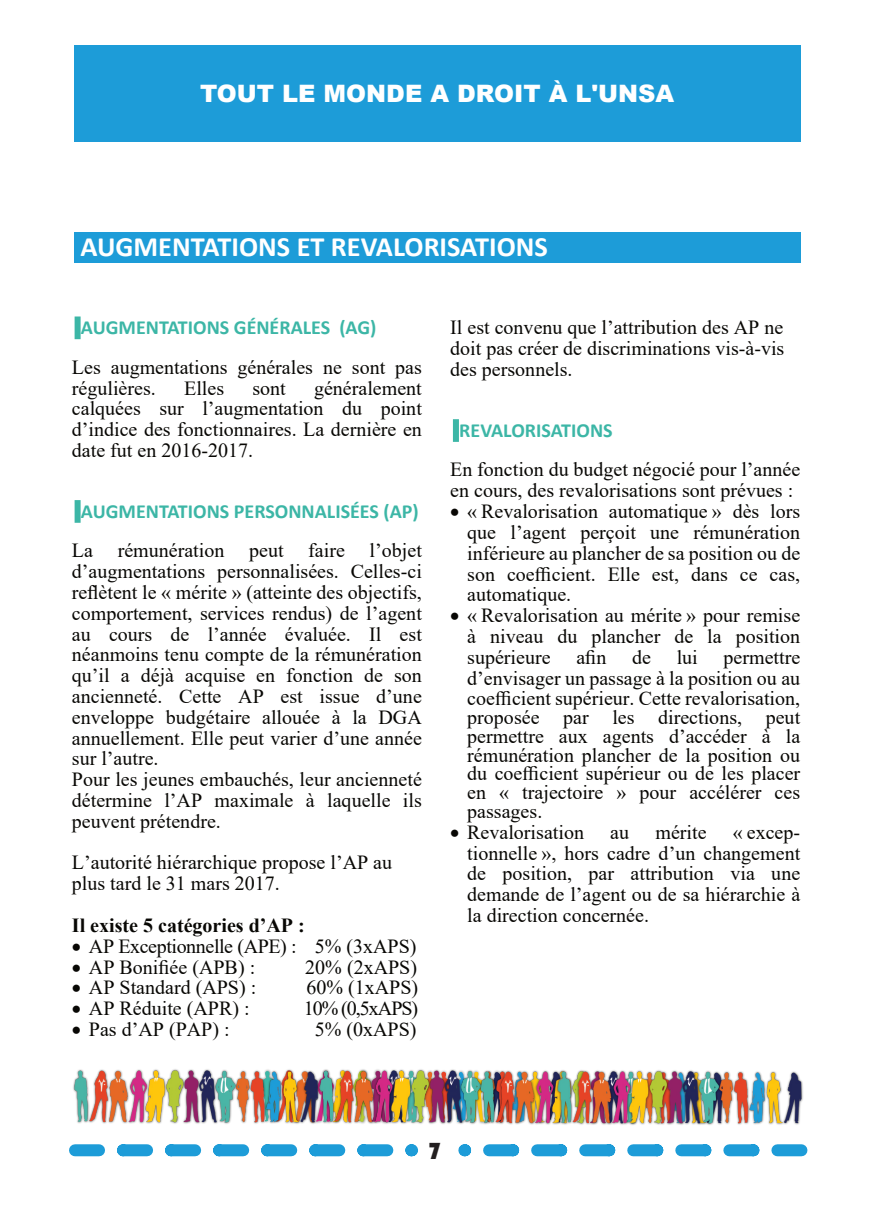
<style>
.page{position:relative;width:874px;height:1225px;background:#fff}
.page>*{position:absolute;margin:0;border:0;box-sizing:border-box;transform-origin:0 0}
.t1{font:700 28px "Calibri";color:#fff}
.t2{font:900 24px "Arial";color:#fff}
.t3{font:24px "Bauhaus 93";color:#231f20}
.t4{font:20px/20.8px "Times New Roman";color:#080704;text-align:justify}
.t5{font:700 20px "Calibri";color:#3cb6a6}
.t6{font:20px/20.8px "Times New Roman";letter-spacing:-.02em;color:#080704}
.t7{font:700 20px "Times New Roman";color:#080704}
</style>
<div class="page">
<div style="left:74px;top:45px;width:725px;height:97px;background:#1d9cd8"></div>
<svg style="left:75px;top:1144px;width:337px;height:12px"></svg>
<svg style="left:464px;top:1144px;width:337px;height:12px"></svg>
<div style="left:75px;top:232px;width:725px;height:30px;background:#1d9cd8"></div>
<div style="left:75px;top:316px;width:6px;height:23px;background:#3cb6a6"></div>
<div style="left:75px;top:500px;width:6px;height:23px;background:#3cb6a6"></div>
<div style="left:452px;top:419px;width:6px;height:23px;background:#3cb6a6"></div>
<img style="left:73px;top:1069px;width:730px;height:56px">
<p class="t2" style="left:200px;top:85px;width:475px">TOUT LE MONDE A DROIT À L'UNSA</p>
<h1 class="t1" style="left:80px;top:234px;width:469px">AUGMENTATIONS ET REVALORISATIONS</h1>
<p class="t5" style="left:81px;top:319px;width:297px">AUGMENTATIONS GÉNÉRALES (AG)</p>
<p class="t4" style="left:72px;top:358px;width:351px">Les augmentations générales ne sont pas régulières.</p>
<p class="t4" style="left:72px;top:379px;width:351px;text-indent:242px">généralement calquées sur l’augmentation du point d’indice des fonctionnaires. La dernière en date fut en 2016-2017.</p>
<p class="t4" style="left:184px;top:379px;width:41px">Elles</p>
<p class="t4" style="left:252px;top:379px;width:35px">sont</p>
<p class="t5" style="left:81px;top:503px;width:339px">AUGMENTATIONS PERSONNALISÉES (AP)</p>
<p class="t4" style="left:72px;top:542px;width:351px;text-align:left">La rémunération peut faire l’objet d’augmentations personnalisées. Celles-ci reflètent le « mérite » (atteinte des objectifs, comportement, services rendus) de l’agent au cours de l’année évaluée. Il est néanmoins tenu compte de la rémunération qu’il a déjà acquise en fonction de son ancienneté. Cette AP est issue d’une enveloppe budgétaire allouée à la DGA annuellement. Elle peut varier d’une année sur l’autre.<br>Pour les jeunes embauchés, leur ancienneté détermine l’AP maximale à laquelle ils peuvent prétendre.</p>
<p class="t4" style="left:72px;top:854px;width:321px">L’autorité hiérarchique propose l’AP au plus tard le 31 mars 2017.</p>
<p class="t7" style="left:72px;top:918px;width:234px">Il existe 5 catégories d’AP :</p>
<p class="t6" style="left:89px;top:937px;width:329px">AP Exceptionnelle (APE) : 5% (3xAPS)<br>AP Bonifiée (APB) :</p>
<p class="t4" style="left:305px;top:958px;width:113px">20% (2xAPS)</p>
<p class="t4" style="left:89px;top:979px;width:169px">AP Standard (APS) :</p>
<p class="t4" style="left:306px;top:979px;width:113px">60% (1xAPS)</p>
<p class="t4" style="left:89px;top:1000px;width:162px">AP Réduite (APR) :</p>
<p class="t4" style="left:303px;top:1000px;width:116px">10% (0,5xAPS)</p>
<p class="t4" style="left:89px;top:1020px;width:142px">Pas d’AP (PAP) :</p>
<p class="t4" style="left:314px;top:1020px;width:103px">5% (0xAPS)</p>
<p class="t4" style="left:450px;top:319px;width:335px">Il est convenu que l’attribution des AP ne doit pas créer de discriminations vis-à-vis des personnels.</p>
<p class="t5" style="left:459px;top:422px;width:155px">REVALORISATIONS</p>
<p class="t4" style="left:450px;top:461px;width:351px">En fonction du budget négocié pour l’année</p>
<p class="t4" style="left:450px;top:482px;width:344px">en cours, des revalorisations sont prévues :</p>
<p class="t4" style="left:467px;top:503px;width:334px">« Revalorisation automatique » dès lors</p>
<p class="t4" style="left:467px;top:524px;width:334px">que l’agent perçoit une rémunération</p>
<p class="t4" style="left:467px;top:544px;width:334px">inférieure au plancher de sa position ou de</p>
<p class="t4" style="left:467px;top:565px;width:334px">son coefficient. Elle est, dans ce cas,</p>
<p class="t4" style="left:467px;top:586px;width:105px">automatique.</p>
<p class="t4" style="left:467px;top:607px;width:334px">« Revalorisation au mérite » pour remise</p>
<p class="t4" style="left:467px;top:628px;width:334px">à niveau du plancher de la position</p>
<p class="t4" style="left:467px;top:648px;width:85px">supérieure</p>
<p class="t4" style="left:576px;top:648px;width:31px">afin</p>
<p class="t4" style="left:631px;top:648px;width:20px">de</p>
<p class="t4" style="left:676px;top:648px;width:23px">lui</p>
<p class="t4" style="left:467px;top:648px;width:334px;text-indent:256px">permettre d’envisager un passage à la position ou au coefficient supérieur. Cette revalorisation,</p>
<p class="t4" style="left:467px;top:710px;width:334px;line-height:18.8px">proposée par les directions, peut permettre aux agents d’accéder à la rémunération plancher de la position ou du coefficient supérieur ou de les placer en « trajectoire » pour accélérer ces passages.</p>
<p class="t4" style="left:467px;top:823px;width:118px">Revalorisation</p>
<p class="t4" style="left:610px;top:823px;width:20px">au</p>
<p class="t4" style="left:655px;top:823px;width:53px">mérite</p>
<p class="t4" style="left:467px;top:823px;width:334px;text-indent:265px">« excep&shy;tionnelle », hors cadre d’un changement de position, par attribution via une demande de l’agent ou de sa hiérarchie à la direction concernée.</p>
<p class="t3" style="left:428px;top:1137px;width:15px">7</p>
</div>
